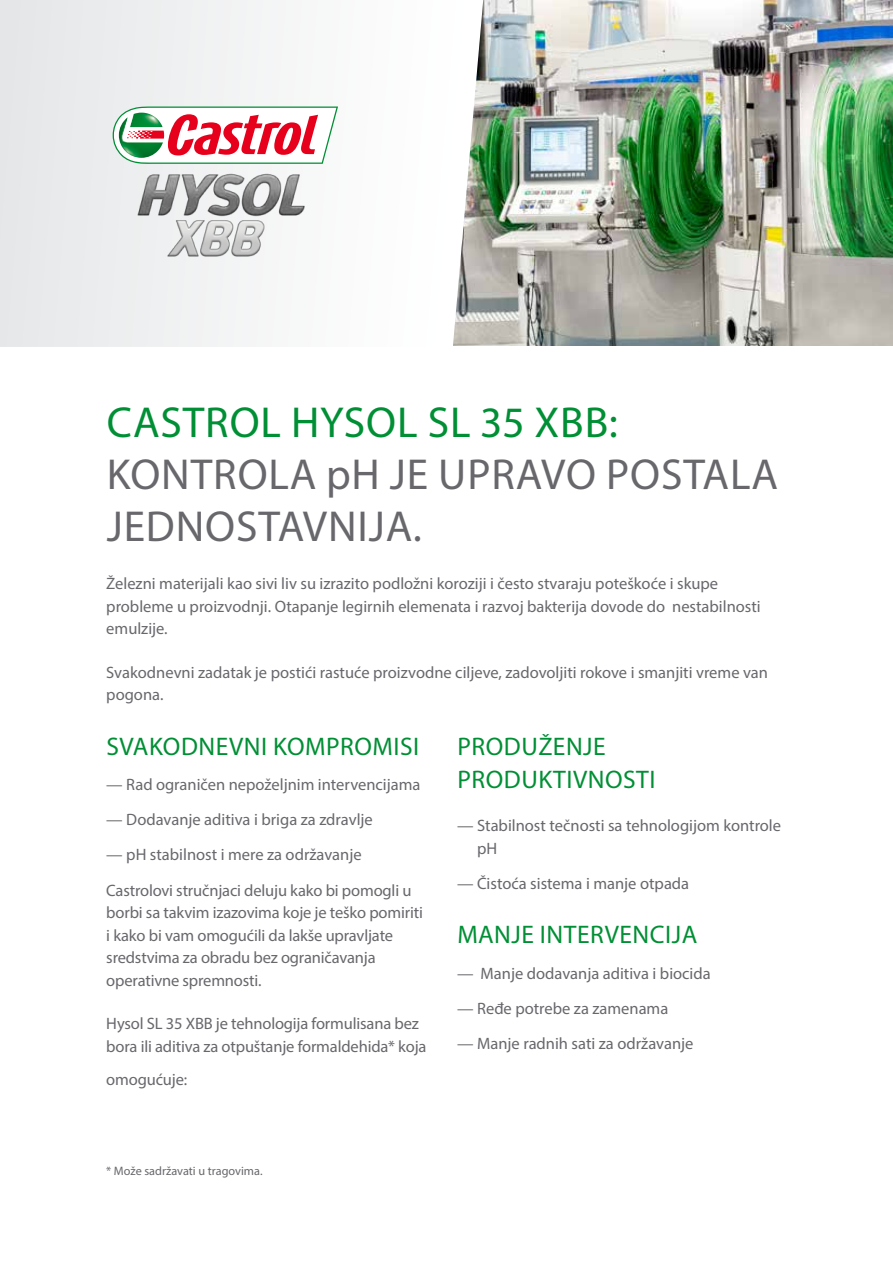
<style>
.page{position:relative;width:893px;height:1263px;background:#fff}
.page>*{position:absolute;margin:0;border:0;box-sizing:border-box;transform-origin:0 0}
.t1{font:43.5px/52.2px "Myriad Pro";letter-spacing:.02em;color:#68676c}
.t2{font:43.5px "Myriad Pro";letter-spacing:.02em;color:#008f35}
.t3{font:25.5px/33px "Myriad Pro";letter-spacing:.02em;color:#008f35}
.t4{font:16.5px/22.5px "Myriad Pro";color:#68676c}
.t5{font:12.3px "Myriad Pro";color:#68676c}
</style>
<div class="page">
<img style="left:483px;top:0;width:410px;height:346px">
<svg style="left:0;top:0;width:483px;height:347px"></svg>
<img style="left:95px;top:172px;width:245px;height:45px">
<svg style="left:113px;top:107px;width:225px;height:57px"></svg>
<img style="left:119px;top:113px;width:44px;height:45px">
<img style="left:96px;top:218px;width:236px;height:40px">
<h1 class="t2" style="left:107px;top:395px;width:512px">CASTROL HYSOL SL 35 XBB:</h1>
<h1 class="t1" style="left:107px;top:447px;width:673px">KONTROLA pH JE UPRAVO POSTALA<br>JEDNOSTAVNIJA.</h1>
<p class="t4" style="left:106px;top:572px;width:656px">Železni materijali kao sivi liv su izrazito podložni koroziji i često stvaraju poteškoće i skupe probleme u proizvodnji. Otapanje legirnih elemenata i razvoj bakterija dovode do nestabilnosti emulzije.</p>
<p class="t4" style="left:106px;top:661px;width:663px">Svakodnevni zadatak je postići rastuće proizvodne ciljeve, zadovoljiti rokove i smanjiti vreme van pogona.</p>
<h2 class="t3" style="left:107px;top:729px;width:314px">SVAKODNEVNI KOMPROMISI</h2>
<p class="t4" style="left:106px;top:773px;width:316px">— Rad ograničen nepoželjnim intervencijama</p>
<p class="t4" style="left:106px;top:808px;width:268px">— Dodavanje aditiva i briga za zdravlje</p>
<p class="t4" style="left:106px;top:837px;width:307px;line-height:35.2px">— pH stabilnost i mere za održavanje<br>Castrolovi stručnjaci deluju kako bi pomogli u</p>
<p class="t4" style="left:106px;top:901px;width:318px">borbi sa takvim izazovima koje je teško pomiriti i kako bi vam omogućili da lakše upravljate sredstvima za obradu bez ograničavanja operativne spremnosti.</p>
<p class="t4" style="left:106px;top:1012px;width:322px">Hysol SL 35 XBB je tehnologija formulisana bez bora ili aditiva za otpuštanje formaldehida* koja</p>
<p class="t4" style="left:106px;top:1068px;width:82px">omogućuje:</p>
<h2 class="t3" style="left:457px;top:729px;width:200px">PRODUŽENJE<br>PRODUKTIVNOSTI</h2>
<p class="t4" style="left:477px;top:814px;width:305px;text-indent:-20px">— Stabilnost tečnosti sa tehnologijom kontrole pH</p>
<p class="t4" style="left:457px;top:872px;width:234px">— Čistoća sistema i manje otpada</p>
<h2 class="t3" style="left:457px;top:918px;width:241px">MANJE INTERVENCIJA</h2>
<p class="t4" style="left:457px;top:961px;width:255px">— Manje dodavanja aditiva i biocida</p>
<p class="t4" style="left:457px;top:997px;width:213px">— Ređe potrebe za zamenama</p>
<p class="t4" style="left:457px;top:1032px;width:238px">— Manje radnih sati za održavanje</p>
<p class="t5" style="left:106px;top:1163px;width:158px">* Može sadržavati u tragovima.</p>
</div>
